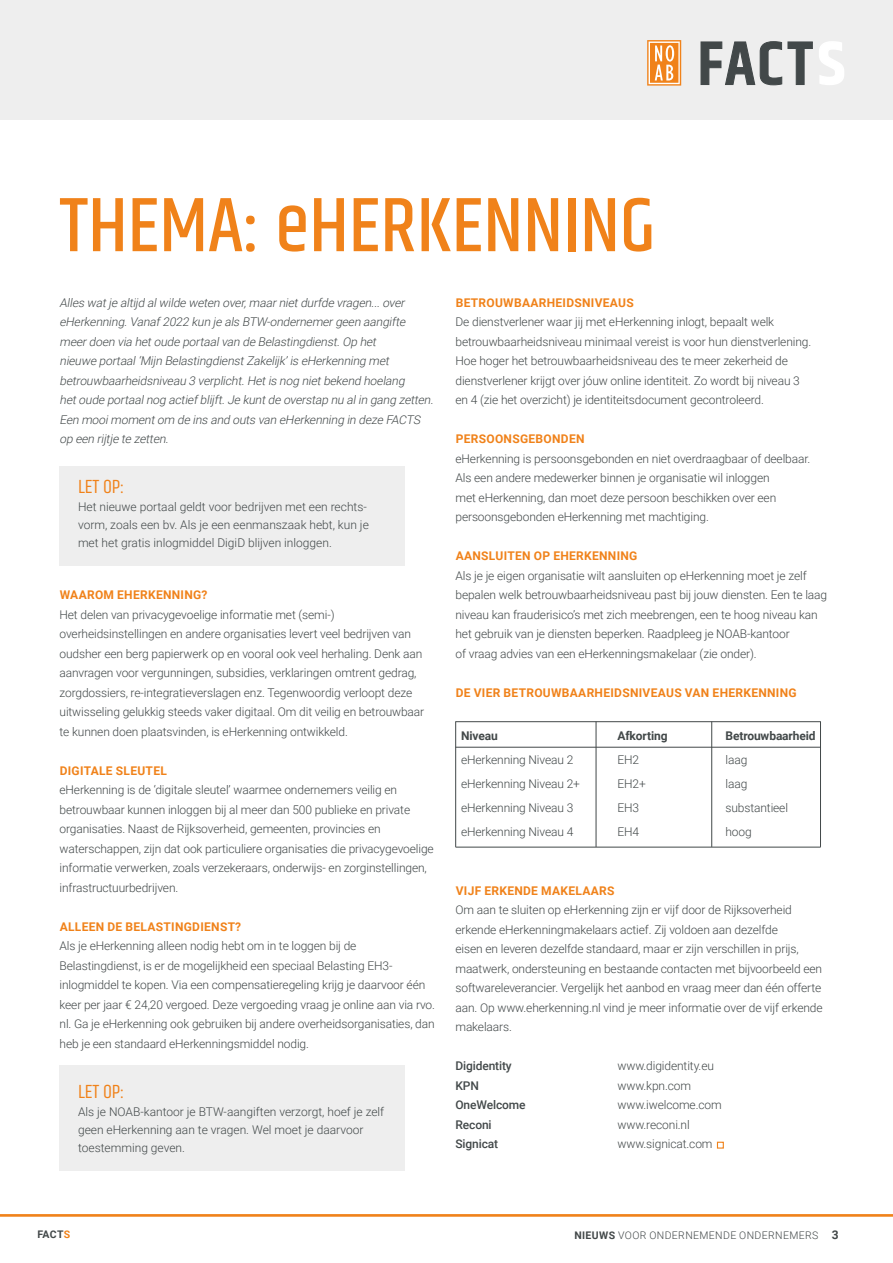
<style>
.page{position:relative;width:893px;height:1263px;background:#fff}
.page>*{position:absolute;margin:0;border:0;box-sizing:border-box;transform-origin:0 0}
.t1{font:500 78.3px "Khand";color:#f0821a}
.t2{font:19.5px "Khand";color:#f0821a}
.t3{font:300 12px/19.5px "Roboto";letter-spacing:-.01em;color:#424849}
.t4{font:italic 300 12px/19.5px "Roboto";letter-spacing:-.01em;color:#424849}
.t5{font:700 12px "Roboto";letter-spacing:.025em;color:#f0821a}
.t6{font:500 12px "Roboto";letter-spacing:-.01em;color:#424849}
.t7{font:700 12px "Roboto";letter-spacing:-.01em;color:#424849}
.t8{font:300 10.5px "Roboto";letter-spacing:.035em;color:#424849}
.t9{font:700 10.5px "Roboto";letter-spacing:.025em;color:#424849}
.s1{color:#f0821a}
.s2{font-weight:700}
.s3{font-weight:700;font-size:12px}
</style>
<div class="page">
<hr style="left:0;top:1214px;width:893px;height:3px;background:#f0821a">
<div style="left:0;top:0;width:893px;height:120px;background:#eee"></div>
<svg style="left:647px;top:40px;width:34px;height:46px;background:#f4a962"></svg>
<svg style="left:700px;top:41px;width:144px;height:45px"></svg>
<div style="left:60px;top:466px;width:345px;height:99px;background:#eee"></div>
<div style="left:60px;top:1065px;width:345px;height:106px;background:#eee"></div>
<hr style="left:455px;top:847px;width:366px;height:1px;background:#424849">
<hr style="left:455px;top:721px;width:1px;height:126px;background:#424849">
<hr style="left:596px;top:721px;width:1px;height:126px;background:#424849">
<hr style="left:711px;top:721px;width:1px;height:126px;background:#424849">
<hr style="left:820px;top:721px;width:1px;height:126px;background:#424849">
<hr style="left:455px;top:747px;width:366px;height:1px;background:#424849">
<hr style="left:455px;top:721px;width:366px;height:1px;background:#424849">
<svg style="left:716px;top:1141px;width:8px;height:8px"></svg>
<h1 class="t1" style="left:59px;top:176px;width:598px">THEMA: eHERKENNING</h1>
<p class="t4" style="left:60px;top:292px;width:378px">Alles watje altijd alwilde weten over,maarnietdurfde vragen...over eHerkenning.Vanaf2022 kun je als BTW-ondernemergeen aangifte meerdoen via hetoude portaalvan de Belastingdienst.Op het<br>nieuwe portaal‘Mijn BelastingdienstZakelijk’is eHerkenning met betrouwbaarheidsniveau 3 verplicht.Hetis nog nietbekend hoelang hetoude portaalnog actiefblijft.Je kuntde overstap nu alin gang zetten.<br>Een mooimomentom de ins and outs van eHerkenning in deze FACTS op een rijtje te zetten.</p>
<h2 class="t2" style="left:78px;top:475px;width:48px">LET OP:</h2>
<p class="t3" style="left:78px;top:498px;width:292px;line-height:18px">Het nieuwe portaal geldt voor bedrijven met een rechts&shy;vorm, zoals een bv. Als je een eenmanszaak hebt, kun je met het gratis inlogmiddel DigiD blijven inloggen.</p>
<p class="t5" style="left:60px;top:586px;width:149px">WAAROM EHERKENNING?</p>
<p class="t3" style="left:60px;top:604px;width:366px">Het delen van privacygevoelige informatie met (semi-) overheidsinstellingen en andere organisaties levert veel bedrijven van oudsher een berg papierwerk op en vooral ook veel herhaling. Denk aan aanvragen voor vergunningen, subsidies, verklaringen omtrent gedrag, zorgdossiers, re-integratieverslagen enz. Tegenwoordig verloopt deze uitwisseling gelukkig steeds vaker digitaal. Om dit veilig en betrouwbaar te kunnen doen plaatsvinden, is eHerkenning ontwikkeld.</p>
<p class="t5" style="left:60px;top:762px;width:109px">DIGITALE SLEUTEL</p>
<p class="t3" style="left:60px;top:780px;width:376px">eHerkenning is de ‘digitale sleutel’ waarmee ondernemers veilig en betrouwbaar kunnen inloggen bij al meer dan 500 publieke en private organisaties. Naast de Rijksoverheid, gemeenten, provincies en waterschappen, zijn dat ook particuliere organisaties die privacygevoelige informatie verwerken, zoals verzekeraars, onderwijs- en zorginstellingen, infrastructuurbedrijven.</p>
<p class="t5" style="left:60px;top:918px;width:183px">ALLEEN DE BELASTINGDIENST?</p>
<p class="t3" style="left:60px;top:936px;width:377px">Als je eHerkenning alleen nodig hebt om in te loggen bij de Belastingdienst, is er de mogelijkheid een speciaal Belasting EH3- inlogmiddel te kopen. Via een compensatieregeling krijg je daarvoor één keer per jaar € 24,20 vergoed. Deze vergoeding vraag je online aan via rvo. nl. Ga je eHerkenning ook gebruiken bij andere overheidsorganisaties, dan heb je een standaard eHerkenningsmiddel nodig.</p>
<h2 class="t2" style="left:78px;top:1080px;width:48px">LET OP:</h2>
<p class="t3" style="left:78px;top:1102px;width:308px;line-height:18px">Als je NOAB-kantoor je BTW-aangiften verzorgt, hoef je zelf geen eHerkenning aan te vragen. Wel moet je daarvoor toestemming geven.</p>
<p class="t5" style="left:456px;top:294px;width:180px">BETROUWBAARHEIDSNIVEAUS</p>
<p class="t3" style="left:455px;top:312px;width:357px">De dienstverlener waar jij met eHerkenning inlogt, bepaalt welk betrouwbaarheidsniveau minimaal vereist is voor hun dienstverlening.<br>Hoe hoger het betrouwbaarheidsniveau des te meer zekerheid de dienstverlener krijgt over jóuw online identiteit. Zo wordt bij niveau 3 en 4 (zie het overzicht) je identiteitsdocument gecontroleerd.</p>
<p class="t5" style="left:456px;top:430px;width:130px">PERSOONSGEBONDEN</p>
<p class="t3" style="left:455px;top:448px;width:356px">eHerkenning is persoonsgebonden en niet overdraagbaar of deelbaar.<br>Als een andere medewerker binnen je organisatie wil inloggen<br>met eHerkenning, dan moet deze persoon beschikken over een persoonsgebonden eHerkenning met machtiging.</p>
<p class="t5" style="left:456px;top:547px;width:183px">AANSLUITEN OP EHERKENNING</p>
<p class="t3" style="left:455px;top:565px;width:373px">Als je je eigen organisatie wilt aansluiten op eHerkenning moet je zelf bepalen welk betrouwbaarheidsniveau past bij jouw diensten. Een te laag niveau kan frauderisico’s met zich meebrengen, een te hoog niveau kan het gebruik van je diensten beperken. Raadpleeg je NOAB-kantoor<br>of vraag advies van een eHerkenningsmakelaar (zie onder).</p>
<p class="t5" style="left:456px;top:684px;width:342px">DE VIER BETROUWBAARHEIDSNIVEAUS VAN EHERKENNING</p>
<p class="t7" style="left:461px;top:727px;width:38px">Niveau</p>
<p class="t7" style="left:617px;top:727px;width:52px">Afkorting</p>
<p class="t7" style="left:725px;top:727px;width:92px">Betrouwbaarheid</p>
<p class="t3" style="left:461px;top:750px;width:114px">eHerkenning Niveau 2</p>
<p class="t3" style="left:617px;top:750px;width:23px">EH2</p>
<p class="t3" style="left:725px;top:750px;width:23px">laag</p>
<p class="t3" style="left:461px;top:774px;width:120px">eHerkenning Niveau 2+</p>
<p class="t3" style="left:617px;top:774px;width:30px">EH2+</p>
<p class="t3" style="left:725px;top:774px;width:23px">laag</p>
<p class="t3" style="left:461px;top:798px;width:114px">eHerkenning Niveau 3</p>
<p class="t3" style="left:617px;top:798px;width:23px">EH3</p>
<p class="t3" style="left:725px;top:798px;width:64px">substantieel</p>
<p class="t3" style="left:461px;top:822px;width:114px">eHerkenning Niveau 4</p>
<p class="t3" style="left:617px;top:822px;width:23px">EH4</p>
<p class="t3" style="left:725px;top:822px;width:28px">hoog</p>
<p class="t5" style="left:456px;top:882px;width:160px">VIJF ERKENDE MAKELAARS</p>
<p class="t3" style="left:455px;top:900px;width:369px">Om aan te sluiten op eHerkenning zijn er vijf door de Rijksoverheid erkende eHerkenningmakelaars actief. Zij voldoen aan dezelfde<br>eisen en leveren dezelfde standaard, maar er zijn verschillen in prijs, maatwerk, ondersteuning en bestaande contacten met bijvoorbeeld een softwareleverancier. Vergelijk het aanbod en vraag meer dan één offerte aan. Op www.eherkenning.nl vind je meer informatie over de vijf erkende makelaars.</p>
<p class="t6" style="left:455px;top:1057px;width:58px">Digidentity</p>
<p class="t3" style="left:617px;top:1056px;width:98px">www.digidentity.eu</p>
<p class="t6" style="left:455px;top:1077px;width:25px">KPN</p>
<p class="t3" style="left:617px;top:1075px;width:75px">www.kpn.com</p>
<p class="t6" style="left:455px;top:1096px;width:72px">OneWelcome</p>
<p class="t3" style="left:617px;top:1095px;width:106px">www.iwelcome.com</p>
<p class="t6" style="left:455px;top:1116px;width:38px">Reconi</p>
<p class="t3" style="left:617px;top:1114px;width:74px">www.reconi.nl</p>
<p class="t6" style="left:455px;top:1135px;width:44px">Signicat</p>
<p class="t3" style="left:617px;top:1134px;width:97px">www.signicat.com</p>
<p class="t9" style="left:37px;top:1227px;width:34px">FACT<span class="s1">S</span></p>
<p class="t8" style="left:574px;top:1228px;width:266px"><span class="s2">NIEUWS</span> VOOR ONDERNEMENDE ONDERNEMERS <span class="s3">3</span></p>
</div>
